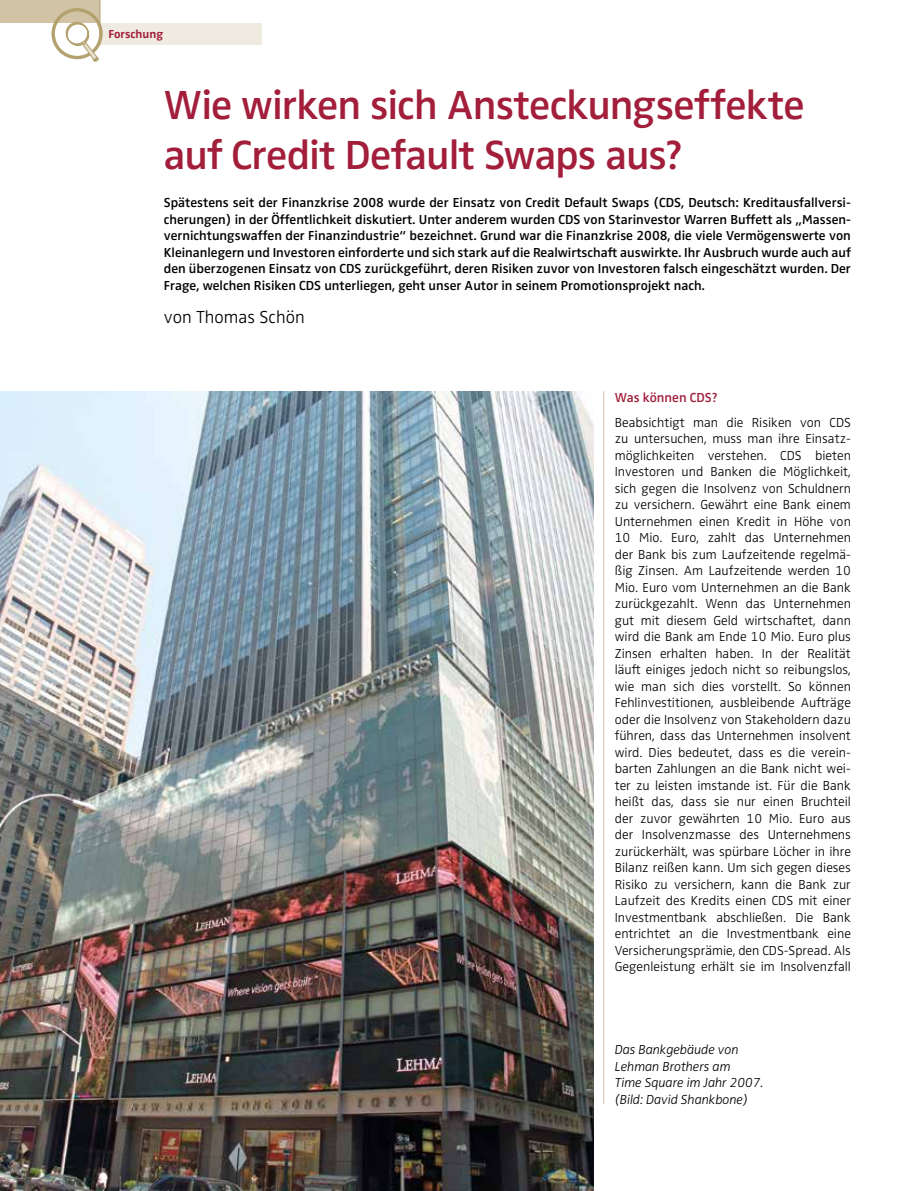
<style>
.page{position:relative;width:919px;height:1191px;background:#fff}
.page>*{position:absolute;margin:0;border:0;box-sizing:border-box;transform-origin:0 0}
.t1{font:600 42px/50.4px "Zwo OT";letter-spacing:-.02em;color:#a21e3b}
.t2{font:300 18px "Zwo OT";color:#000}
.t3{font:300 13.5px/16.5px "Zwo OT";color:#000;text-align:justify}
.t4{font:600 13.5px/16.5px "Zwo OT";color:#000;text-align:justify}
.t5{font:italic 300 13.5px/16.5px "Zwo OT";letter-spacing:-.01em;color:#000}
.t6{font:600 13.5px "Zwo OT";color:#a21e3b}
.t7{font:700 12px "Zwo OT";color:#a21e3b}
</style>
<div class="page">
<div style="left:0;top:0;width:100px;height:23px;background:#d1c4a6"></div>
<div style="left:100px;top:23px;width:161px;height:22px;background:#efebe1"></div>
<hr style="left:100px;top:0;width:1px;height:45px;background:#b3a16e">
<div style="left:51px;top:8px;width:52px;height:51px;border:3px solid #b3a16e;border-radius:50%"></div>
<svg style="left:59px;top:22px;width:40px;height:40px"></svg>
<hr style="left:603px;top:391px;width:1px;height:712px;background:#d1c4a6">
<img style="left:0;top:391px;width:593px;height:800px">
<p class="t7" style="left:108px;top:27px;width:56px">Forschung</p>
<h1 class="t1" style="left:164px;top:80px;width:642px">Wie wirken sich Ansteckungseffekte auf Credit Default Swaps aus?</h1>
<p class="t4" style="left:164px;top:195px;width:688px">Spätestens seit der Finanzkrise 2008 wurde der Einsatz von Credit Default Swaps (CDS, Deutsch: Kreditausfallversi&shy;cherungen) in der Öffentlichkeit diskutiert. Unter anderem wurden CDS von Starinvestor Warren Buffett als „Massen&shy;vernichtungswaffen der Finanzindustrie“ bezeichnet. Grund war die Finanzkrise 2008, die viele Vermögenswerte von Kleinanlegern und Investoren einforderte und sich stark auf die Realwirtschaft auswirkte. Ihr Ausbruch wurde auch auf den überzogenen Einsatz von CDS zurückgeführt, deren Risiken zuvor von Investoren falsch eingeschätzt wurden. Der Frage, welchen Risiken CDS unterliegen, geht unser Autor in seinem Promotionsprojekt nach.</p>
<h2 class="t2" style="left:164px;top:307px;width:142px">von Thomas Schön</h2>
<p class="t6" style="left:614px;top:389px;width:104px">Was können CDS?</p>
<p class="t3" style="left:614px;top:414px;width:238px">Beabsichtigt man die Risiken von CDS zu untersuchen, muss man ihre Einsatz&shy;möglichkeiten verstehen. CDS bieten Investoren und Banken die Möglichkeit, sich gegen die Insolvenz von Schuldnern zu versichern. Gewährt eine Bank einem Unternehmen einen Kredit in Höhe von 10 Mio. Euro, zahlt das Unternehmen der Bank bis zum Laufzeitende regelmä&shy;ßig Zinsen. Am Laufzeitende werden 10<br>Mio. Euro vom Unternehmen an die Bank zurückgezahlt. Wenn das Unternehmen gut mit diesem Geld wirtschaftet, dann wird die Bank am Ende 10 Mio. Euro plus Zinsen erhalten haben. In der Realität läuft einiges jedoch nicht so reibungslos, wie man sich dies vorstellt. So können Fehlinvestitionen, ausbleibende Aufträge oder die Insolvenz von Stakeholdern dazu führen, dass das Unternehmen insolvent wird. Dies bedeutet, dass es die verein&shy;barten Zahlungen an die Bank nicht wei&shy;ter zu leisten imstande ist. Für die Bank heißt das, dass sie nur einen Bruchteil der zuvor gewährten 10 Mio. Euro aus der Insolvenzmasse des Unternehmens zurückerhält, was spürbare Löcher in ihre Bilanz reißen kann. Um sich gegen dieses Risiko zu versichern, kann die Bank zur Laufzeit des Kredits einen CDS mit einer Investmentbank abschließen. Die Bank entrichtet an die Investmentbank eine Versicherungsprämie, den CDS-Spread. Als Gegenleistung erhält sie im Insolvenzfall</p>
<p class="t5" style="left:614px;top:1041px;width:150px">Das Bankgebäude von<br>Lehman Brothers am<br>Time Square im Jahr 2007. (Bild: David Shankbone)</p>
</div>
